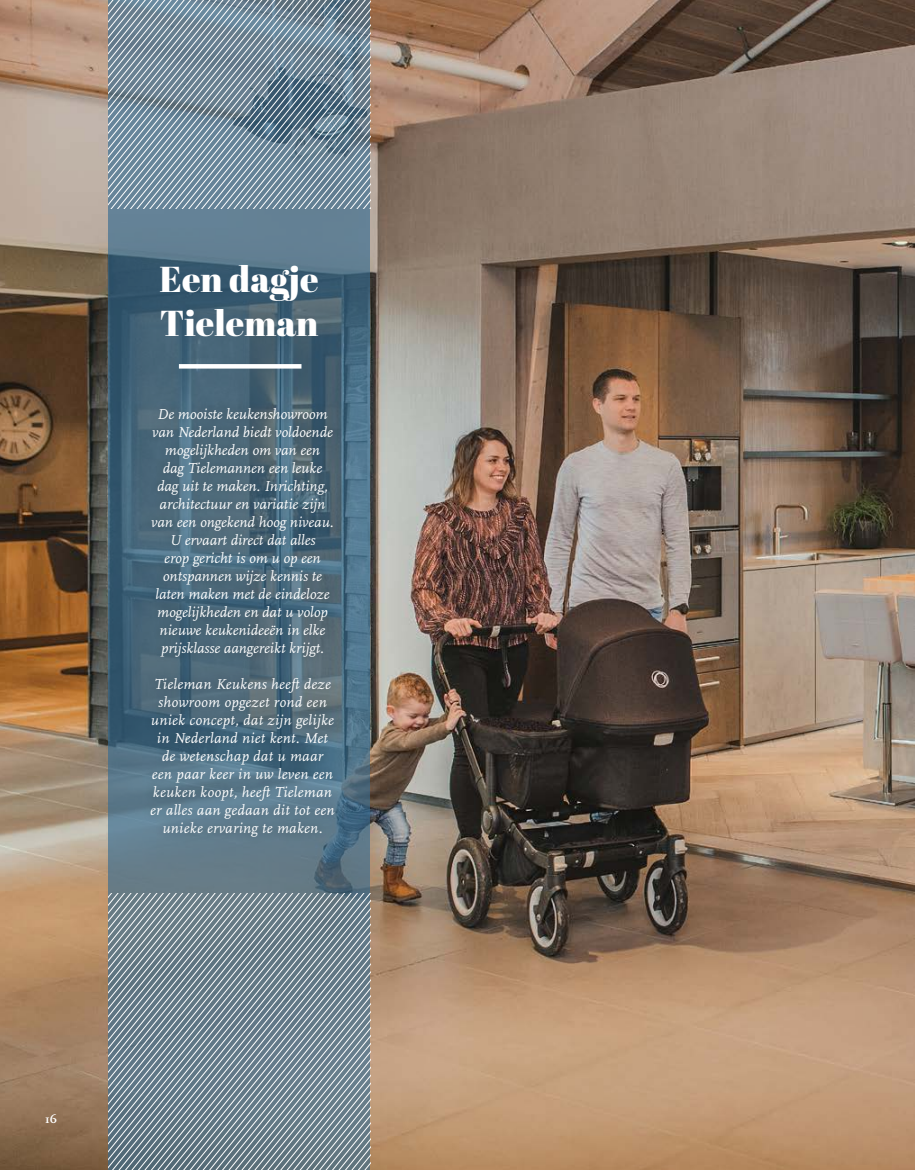
<style>
.page{position:relative;width:915px;height:1170px;background:#fff}
.page>*{position:absolute;margin:0;border:0;box-sizing:border-box;transform-origin:0 0}
.t1{font:36px "Abril Fatface";color:#fff}
.t2{font:italic 15px/18px "Scala";color:#fff;text-align:center}
.t3{font:italic 15px/18px "Scala";letter-spacing:.02em;color:#fff;text-align:center}
.t4{font:700 12px "Scala";color:#fff}
</style>
<div class="page">
<img style="left:0;top:0;width:914px;height:1169px">
<svg style="left:108px;top:0;width:261px;height:1169px;background:#4d6c7f"></svg>
<div style="left:142px;top:399px;width:200px;height:446px;background:#000;opacity:.25"></div>
<svg style="left:179px;top:364px;width:122px;height:4px"></svg>
<svg style="left:109px;top:2px;width:261px;height:8px;background:#7f93a1"></svg>
<svg style="left:109px;top:10px;width:261px;height:8px;background:#8094a3"></svg>
<svg style="left:109px;top:18px;width:261px;height:8px;background:#8296a4"></svg>
<svg style="left:109px;top:26px;width:261px;height:182px;background:#7e94a3"></svg>
<svg style="left:109px;top:893px;width:261px;height:276px;background:#7f919b"></svg>
<p class="t1" style="left:159px;top:254px;width:161px">Een dagje</p>
<p class="t1" style="left:160px;top:297px;width:160px">Tieleman</p>
<p class="t2" style="left:151px;top:405px;width:184px">De mooiste keukenshowroom van Nederland biedt voldoende mogelijkheden om van een<br>dag Tielemannen een leuke dag uit te maken. Inrichting, architectuur en variatie zijn van een ongekend hoog niveau.<br>U ervaart direct dat alles<br>erop gericht is om u op een ontspannen wijze kennis te laten maken met de eindeloze mogelijkheden en dat u volop nieuwe keukenideeën in elke prijsklasse aangereikt krijgt.</p>
<p class="t3" style="left:150px;top:675px;width:186px">Tieleman Keukens heeft deze showroom opgezet rond een uniek concept, dat zijn gelijke in Nederland niet kent. Met de wetenschap dat u maar een paar keer in uw leven een keuken koopt, heeft Tieleman er alles aan gedaan dit tot een unieke ervaring te maken.</p>
<p class="t4" style="left:45px;top:1112px;width:13px">16</p>
</div>
